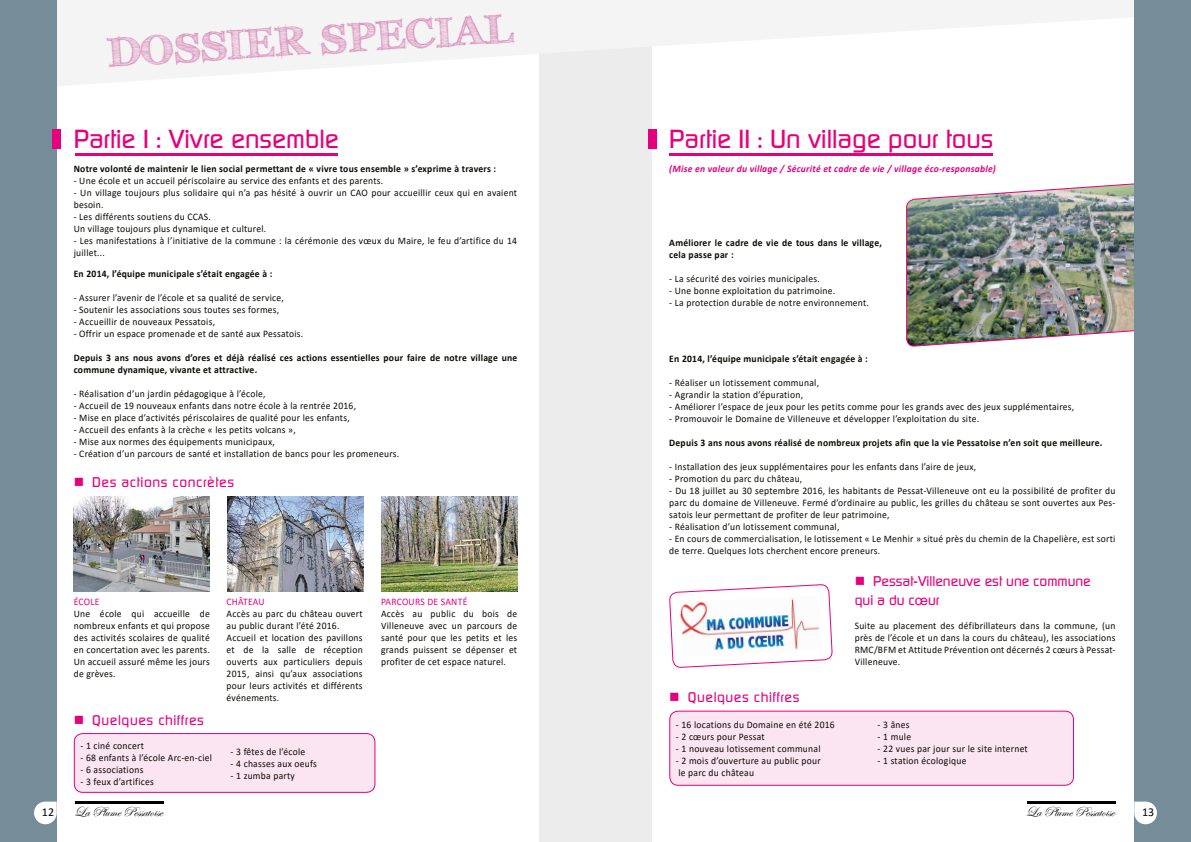
<style>
.page{position:relative;width:1191px;height:842px;background:#fff}
.page>*{position:absolute;margin:0;border:0;box-sizing:border-box;transform-origin:0 0}
.t1{font:700 41px "FFF Tusj";color:#da8cbb}
.t2{font:500 26px "Continuum";color:#e5007c}
.t3{font:500 14px "Continuum";letter-spacing:.04em;color:#e5007c}
.t4{font:500 14px/19.6px "Continuum";color:#e5007c}
.t5{font:14px "Edwardian Script ITC";color:#000}
.t6{font:12px "Calibri";color:#000}
.t7{font:10px/12px "Calibri";letter-spacing:.025em;color:#0b0904;scale:.96 1}
.t8{font:700 10px/12px "Calibri";letter-spacing:.025em;color:#0b0904;scale:.96 1}
.t9{font:italic 700 10px "Calibri";letter-spacing:.025em;color:#e5007c;scale:.96 1}
.t10{font:10px "Calibri";letter-spacing:.025em;color:#e5007c;scale:.96 1}
</style>
<div class="page">
<div style="left:539px;top:0;width:56px;height:842px;background:#ececec"></div>
<div style="left:595px;top:0;width:57px;height:842px;background:#ececec"></div>
<img style="left:906px;top:183px;width:228px;height:164px">
<svg style="left:57px;top:0;width:1077px;height:86px;fill:#f4f4f4"></svg>
<div style="left:1134px;top:0;width:57px;height:842px;background:#748d99"></div>
<div style="left:0;top:0;width:57px;height:842px;background:#748d99"></div>
<div style="left:52px;top:129px;width:9px;height:20px;background:#e5007c"></div>
<div style="left:648px;top:129px;width:8px;height:20px;background:#e5007c"></div>
<img style="left:74px;top:497px;width:136px;height:94px">
<img style="left:227px;top:497px;width:136px;height:94px">
<img style="left:381px;top:497px;width:136px;height:94px">
<div style="left:74px;top:733px;width:301px;height:59px;background:#fbe5f0;border-radius:9px"></div>
<div style="left:74px;top:733px;width:301px;height:60px;border:1px solid #e5007c;border-radius:9px"></div>
<div style="left:670px;top:711px;width:403px;height:74px;background:#fbe5f0;border-radius:9px"></div>
<div style="left:669px;top:711px;width:405px;height:75px;border:1px solid #e5007c;border-radius:9px"></div>
<svg style="left:669px;top:584px;width:163px;height:84px"></svg>
<svg style="left:75px;top:801px;width:89px;height:2px"></svg>
<hr style="left:1027px;top:801px;width:88px;height:2px;background:#000">
<svg style="left:34px;top:801px;width:23px;height:23px"></svg>
<svg style="left:1134px;top:801px;width:23px;height:23px"></svg>
<hr style="left:75px;top:154px;width:263px;height:2px;background:#e5007c">
<hr style="left:669px;top:154px;width:323px;height:2px;background:#e5007c">
<h1 class="t1" style="left:106px;top:30px;width:407px;rotate:-4deg">DOSSIER SPECIAL</h1>
<h2 class="t2" style="left:74px;top:122px;width:267px">Partie I : Vivre ensemble</h2>
<p class="t8" style="left:74px;top:162px;width:441px">Notre volonté de maintenir le lien social permettant de « vivre tous ensemble » s’exprime à travers :</p>
<p class="t7" style="left:74px;top:174px;width:324px">- Une école et un accueil périscolaire au service des enfants et des parents.</p>
<p class="t7" style="left:74px;top:186px;width:463px">- Un village toujours plus solidaire qui n’a pas hésité à ouvrir un CAO pour accueillir ceux qui en avaient besoin.</p>
<p class="t7" style="left:74px;top:210px;width:202px">- Les différents soutiens du CCAS.<br>Un village toujours plus dynamique et culturel.</p>
<p class="t7" style="left:74px;top:234px;width:463px">- Les manifestations à l’initiative de la commune : la cérémonie des vœux du Maire, le feu d’artifice du 14 juillet...</p>
<p class="t8" style="left:74px;top:267px;width:208px">En 2014, l’équipe municipale s’était engagée à :</p>
<p class="t7" style="left:74px;top:291px;width:220px">- Assurer l’avenir de l’école et sa qualité de service,</p>
<p class="t7" style="left:74px;top:303px;width:216px">- Soutenir les associations sous toutes ses formes,</p>
<p class="t7" style="left:74px;top:315px;width:149px">- Accueillir de nouveaux Pessatois,</p>
<p class="t7" style="left:74px;top:327px;width:241px">- Offrir un espace promenade et de santé aux Pessatois.</p>
<p class="t8" style="left:74px;top:351px;width:463px">Depuis 3 ans nous avons d’ores et déjà réalisé ces actions essentielles pour faire de notre village une commune dynamique, vivante et attractive.</p>
<p class="t7" style="left:74px;top:387px;width:201px">- Réalisation d’un jardin pédagogique à l’école,</p>
<p class="t7" style="left:74px;top:399px;width:296px">- Accueil de 19 nouveaux enfants dans notre école à la rentrée 2016,</p>
<p class="t7" style="left:74px;top:411px;width:289px">- Mise en place d’activités périscolaires de qualité pour les enfants,</p>
<p class="t7" style="left:74px;top:423px;width:233px">- Accueil des enfants à la crèche « les petits volcans »,</p>
<p class="t7" style="left:74px;top:435px;width:211px">- Mise aux normes des équipements municipaux,</p>
<p class="t7" style="left:74px;top:447px;width:341px">- Création d’un parcours de santé et installation de bancs pour les promeneurs.</p>
<h3 class="t3" style="left:74px;top:473px;width:162px">■ Des actions concrètes</h3>
<p class="t10" style="left:74px;top:595px;width:28px">ÉCOLE</p>
<p class="t7" style="left:74px;top:607px;width:143px;text-align:justify">Une école qui accueille de nombreux enfants et qui propose des activités scolaires de qualité en concertation avec les parents.<br>Un accueil assuré même les jours de grèves.</p>
<h3 class="t3" style="left:74px;top:710px;width:132px">■ Quelques chiffres</h3>
<p class="t7" style="left:80px;top:739px;width:68px">- 1 ciné concert</p>
<p class="t7" style="left:80px;top:751px;width:139px">- 68 enfants à l’école Arc-en-ciel</p>
<p class="t7" style="left:80px;top:763px;width:67px">- 6 associations</p>
<p class="t7" style="left:80px;top:775px;width:78px">- 3 feux d’artifices</p>
<p class="t10" style="left:227px;top:595px;width:41px">CHÂTEAU</p>
<p class="t7" style="left:227px;top:608px;width:143px">Accès au parc du château ouvert au public durant l’été 2016.<br>Accueil et location des pavillons et de la salle de réception ouverts aux particuliers depuis<br>2015, ainsi qu’aux associations pour leurs activités et différents événements.</p>
<p class="t7" style="left:231px;top:745px;width:79px">- 3 fêtes de l’école</p>
<p class="t7" style="left:231px;top:757px;width:91px">- 4 chasses aux oeufs</p>
<p class="t7" style="left:231px;top:769px;width:69px">- 1 zumba party</p>
<p class="t10" style="left:381px;top:595px;width:91px">PARCOURS DE SANTÉ</p>
<p class="t7" style="left:381px;top:607px;width:143px;text-align:justify">Accès au public du bois de Villeneuve avec un parcours de santé pour que les petits et les grands puissent se dépenser et profiter de cet espace naturel.</p>
<h2 class="t2" style="left:669px;top:122px;width:325px">Partie II : Un village pour tous</h2>
<p class="t9" style="left:669px;top:162px;width:342px">(Mise en valeur du village / Sécurité et cadre de vie / village éco-responsable)</p>
<p class="t8" style="left:669px;top:236px;width:223px">Améliorer le cadre de vie de tous dans le village, cela passe par :</p>
<p class="t7" style="left:669px;top:272px;width:158px">- La sécurité des voiries municipales.</p>
<p class="t7" style="left:669px;top:284px;width:174px">- Une bonne exploitation du patrimoine.</p>
<p class="t7" style="left:669px;top:296px;width:210px">- La protection durable de notre environnement.</p>
<p class="t8" style="left:669px;top:352px;width:208px">En 2014, l’équipe municipale s’était engagée à :</p>
<p class="t7" style="left:669px;top:376px;width:158px">- Réaliser un lotissement communal,</p>
<p class="t7" style="left:669px;top:388px;width:141px">- Agrandir la station d’épuration,</p>
<p class="t7" style="left:669px;top:400px;width:423px">- Améliorer l’espace de jeux pour les petits comme pour les grands avec des jeux supplémentaires,</p>
<p class="t7" style="left:669px;top:412px;width:324px">- Promouvoir le Domaine de Villeneuve et développer l’exploitation du site.</p>
<p class="t8" style="left:669px;top:436px;width:453px">Depuis 3 ans nous avons réalisé de nombreux projets afin que la vie Pessatoise n’en soit que meilleure.</p>
<p class="t7" style="left:669px;top:460px;width:321px">- Installation des jeux supplémentaires pour les enfants dans l’aire de jeux,</p>
<p class="t7" style="left:669px;top:472px;width:140px">- Promotion du parc du château,</p>
<p class="t7" style="left:669px;top:484px;width:466px;text-align:justify">- Du 18 juillet au 30 septembre 2016, les habitants de Pessat-Villeneuve ont eu la possibilité de profiter du parc du domaine de Villeneuve. Fermé d’ordinaire au public, les grilles du château se sont ouvertes aux Pes&shy;satois leur permettant de profiter de leur patrimoine,</p>
<p class="t7" style="left:669px;top:520px;width:179px">- Réalisation d’un lotissement communal,</p>
<p class="t7" style="left:669px;top:532px;width:466px">- En cours de commercialisation, le lotissement « Le Menhir » situé près du chemin de la Chapelière, est sorti de terre. Quelques lots cherchent encore preneurs.</p>
<h3 class="t4" style="left:854px;top:571px;width:238px">■ Pessat-Villeneuve est une commune qui a du cœur</h3>
<p class="t7" style="left:854px;top:620px;width:273px;text-align:justify">Suite au placement des défibrillateurs dans la commune, (un près de l’école et un dans la cours du château), les associations RMC/BFM et Attitude Prévention ont décernés 2 cœurs à Pessat-Villeneuve.</p>
<h3 class="t3" style="left:669px;top:688px;width:132px">■ Quelques chiffres</h3>
<p class="t7" style="left:676px;top:718px;width:167px">- 16 locations du Domaine en été 2016</p>
<p class="t7" style="left:676px;top:730px;width:94px">- 2 cœurs pour Pessat</p>
<p class="t7" style="left:676px;top:742px;width:152px">- 1 nouveau lotissement communal</p>
<p class="t7" style="left:676px;top:754px;width:152px">- 2 mois d’ouverture au public pour le parc du château</p>
<p class="t7" style="left:877px;top:718px;width:35px">- 3 ânes</p>
<p class="t7" style="left:877px;top:730px;width:36px">- 1 mule</p>
<p class="t7" style="left:877px;top:742px;width:158px">- 22 vues par jour sur le site internet</p>
<p class="t7" style="left:877px;top:754px;width:94px">- 1 station écologique</p>
<p class="t6" style="left:42px;top:804px;width:14px">12</p>
<h3 class="t5" style="left:74px;top:804px;width:90px">La Plume Pessatoise</h3>
<h3 class="t5" style="left:1026px;top:804px;width:90px">La Plume Pessatoise</h3>
<p class="t6" style="left:1142px;top:804px;width:14px">13</p>
</div>
